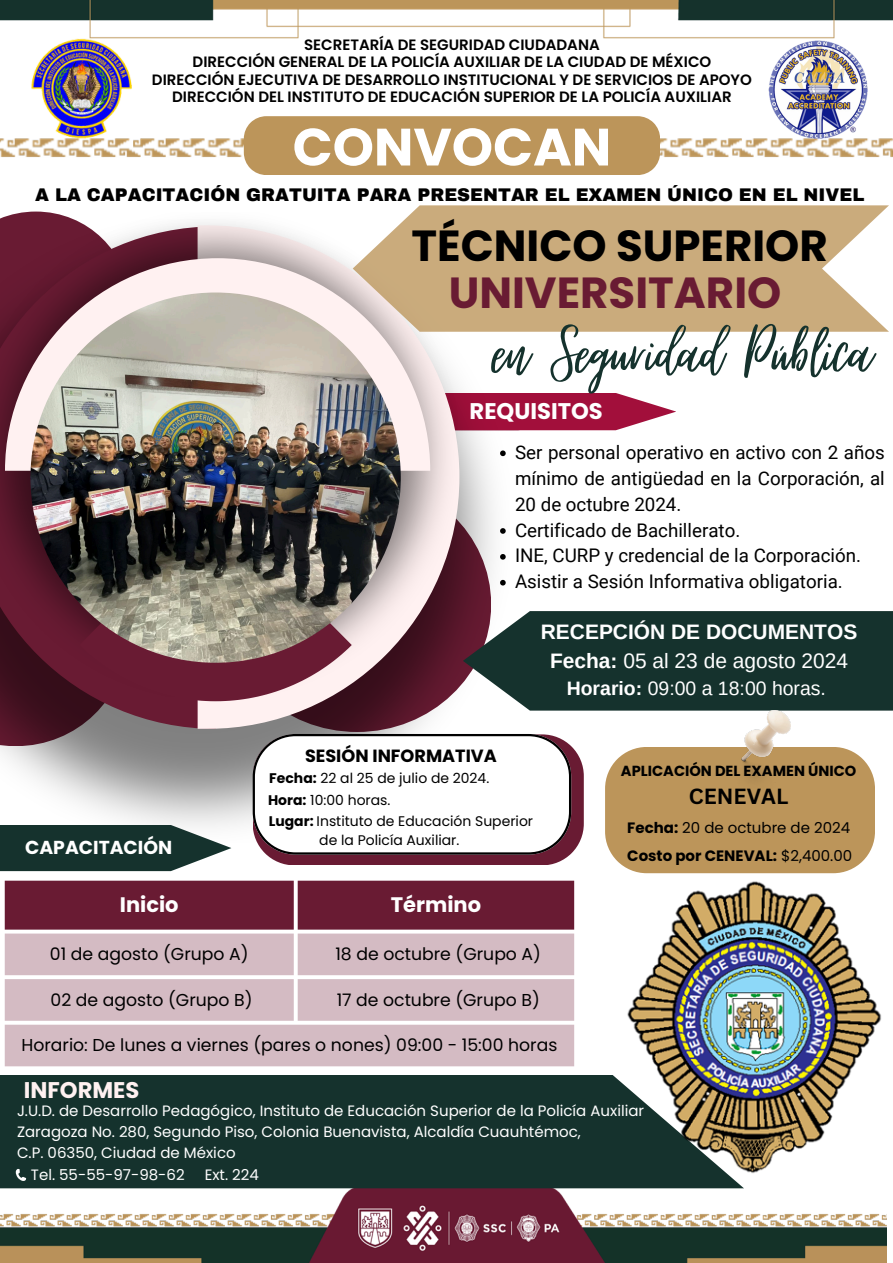
<style>
.page{position:relative;width:893px;height:1263px;background:#fff}
.page>*{position:absolute;margin:0;border:0;box-sizing:border-box;transform-origin:0 0}
.t1{font:87.3px "Virtual";color:#15322d}
.t2{font:700 52.5px "Poppins";color:#fff}
.t3{font:700 43.5px/47.7px "Poppins";color:#000;text-align:center}
.t4{font:700 22.65px "Poppins";color:#fff}
.t5{font:700 22.65px "Poppins";color:#fff1f1}
.t6{font:700 21.3px "Canva Sans";color:#000}
.t7{font:700 21px "Poppins";color:#fff}
.t8{font:700 20.92px/29.2px "Arimo";color:#fff;text-align:center}
.t9{font:19.42px "Arimo";color:#fff}
.t10{font:18.75px/25.9px "Roboto";color:#000;text-align:justify}
.t11{font:700 18.75px "Poppins";color:#fff}
.t12{font:900 17.92px "Archivo";color:#000}
.t13{font:700 17.7px "Poppins";color:#000}
.t14{font:17.25px "Poppins";color:#000}
.t15{font:600 15px "Poppins";color:#000}
.t16{font:15px/20.9px "Poppins";color:#fff}
.t17{font:700 15px "Poppins";color:#000}
.t18{font:15px "Poppins";color:#000}
.t19{font:700 14.62px "Poppins";color:#000}
.t20{font:13.95px "Poppins";color:#000}
.s1{color:#691b33}
.s2{font-weight:400}
.s3{font-weight:700}
</style>
<div class="page">
<svg style="left:509px;top:393px;width:167px;height:37px"></svg>
<img style="left:0;top:392px;width:509px;height:433px">
<svg style="left:0;top:697px;width:198px;height:32px;background:#592b39"></svg>
<svg style="left:198px;top:389px;width:261px;height:340px"></svg>
<img style="left:0;top:212px;width:457px;height:485px">
<svg style="left:5px;top:258px;width:425px;height:213px;fill:#fff1f1"></svg>
<svg style="left:79px;top:606px;width:273px;height:95px;background:#7e3c4f"></svg>
<img style="left:30px;top:292px;width:371px;height:371px;border-radius:50%">
<img style="left:0;top:0;width:893px;height:39px">
<img style="left:0;top:1188px;width:886px;height:75px">
<svg style="left:353px;top:205px;width:536px;height:127px;background:#cfb48b"></svg>
<img style="left:660px;top:138px;width:233px;height:19px">
<img style="left:0;top:136px;width:244px;height:21px">
<svg style="left:463px;top:611px;width:430px;height:100px;background:#253d39"></svg>
<div style="left:5px;top:881px;width:569px;height:48px;background:#691b33"></div>
<svg style="left:5px;top:933px;width:569px;height:133px;background:#d6bfc7"></svg>
<svg style="left:0;top:825px;width:231px;height:46px;background:#324b47"></svg>
<svg style="left:253px;top:734px;width:330px;height:131px"></svg>
<div style="left:605px;top:747px;width:270px;height:126px;background:#bc955a"></div>
<img style="left:726px;top:711px;width:64px;height:86px">
<img style="left:30px;top:36px;width:108px;height:104px">
<div style="left:0;top:1075px;width:744px;height:113px;background:#15322d"></div>
<svg style="left:16px;top:1169px;width:10px;height:12px"></svg>
<img style="left:622px;top:881px;width:260px;height:298px">
<div style="left:244px;top:116px;width:416px;height:59px;background:#bc955a"></div>
<img style="left:766px;top:40px;width:104px;height:100px">
<svg style="left:500px;top:450px;width:6px;height:6px"></svg>
<svg style="left:500px;top:528px;width:6px;height:6px"></svg>
<svg style="left:500px;top:554px;width:6px;height:6px"></svg>
<svg style="left:500px;top:580px;width:6px;height:5px"></svg>
<p class="t15" style="left:304px;top:34px;width:297px">SECRETARÍA DE SEGURIDAD CIUDADANA</p>
<p class="t15" style="left:193px;top:52px;width:520px">DIRECCIÓN GENERAL DE LA POLICÍA AUXILIAR DE LA CIUDAD DE MÉXICO</p>
<h2 class="t15" style="left:152px;top:69px;width:601px">DIRECCIÓN EJECUTIVA DE DESARROLLO INSTITUCIONAL Y DE SERVICIOS DE APOYO</h2>
<p class="t15" style="left:172px;top:86px;width:561px">DIRECCIÓN DEL INSTITUTO DE EDUCACIÓN SUPERIOR DE LA POLICÍA AUXILIAR</p>
<p class="t2" style="left:293px;top:110px;width:320px">CONVOCAN</p>
<p class="t12" style="left:35px;top:185px;width:830px">A LA CAPACITACIÓN GRATUITA PARA PRESENTAR EL EXAMEN ÚNICO EN EL NIVEL</p>
<p class="t3" style="left:411px;top:222px;width:418px">TÉCNICO SUPERIOR<br><span class="s1">UNIVERSITARIO</span></p>
<p class="t1" style="left:492px;top:306px;width:381px">en Seguridad Pública</p>
<p class="t4" style="left:469px;top:395px;width:135px">REQUISITOS</p>
<h6 class="t10" style="left:515px;top:440px;width:371px">Ser personal operativo en activo con 2 años mínimo de antigüedad en la Corporación, al 20 de octubre 2024.</h6>
<p class="t10" style="left:515px;top:517px;width:227px">Certificado de Bachillerato.</p>
<p class="t10" style="left:515px;top:543px;width:347px">INE, CURP y credencial de la Corporación.</p>
<p class="t10" style="left:515px;top:569px;width:329px">Asistir a Sesión Informativa obligatoria.</p>
<p class="t11" style="left:25px;top:834px;width:148px">CAPACITACIÓN</p>
<h3 class="t8" style="left:541px;top:617px;width:318px">RECEPCIÓN DE DOCUMENTOS<br>Fecha: <span class="s2">05 al 23 de agosto 2024</span></h3>
<h3 class="t9" style="left:567px;top:677px;width:261px"><span class="s3">Horario:</span> 09:00 a 18:00 horas.</h3>
<p class="t13" style="left:305px;top:743px;width:193px">SESIÓN INFORMATIVA</p>
<h1 class="t20" style="left:269px;top:769px;width:221px"><span class="s3">Fecha:</span> 22 al 25 de julio de 2024.</h1>
<h4 class="t20" style="left:268px;top:790px;width:124px"><span class="s3">Hora:</span> 10:00 horas.</h4>
<p class="t20" style="left:269px;top:811px;width:266px"><span class="s3">Lugar:</span> Instituto de Educación Superior</p>
<p class="t20" style="left:319px;top:830px;width:142px">de la Policía Auxiliar.</p>
<p class="t19" style="left:621px;top:760px;width:237px">APLICACIÓN DEL EXAMEN ÚNICO</p>
<p class="t6" style="left:689px;top:782px;width:101px">CENEVAL</p>
<p class="t18" style="left:627px;top:817px;width:224px"><span class="s3">Fecha:</span> 20 de octubre de 2024</p>
<p class="t17" style="left:627px;top:845px;width:226px">Costo por CENEVAL: <span class="s2">$2,400.00</span></p>
<p class="t7" style="left:120px;top:890px;width:60px">Inicio</p>
<p class="t7" style="left:391px;top:890px;width:92px">Término</p>
<p class="t14" style="left:50px;top:942px;width:200px">01 de agosto (Grupo A)</p>
<p class="t14" style="left:335px;top:942px;width:207px">18 de octubre (Grupo A)</p>
<p class="t14" style="left:51px;top:987px;width:203px">02 de agosto (Grupo B)</p>
<p class="t14" style="left:337px;top:987px;width:205px">17 de octubre (Grupo B)</p>
<p class="t14" style="left:22px;top:1033px;width:537px">Horario: De lunes a viernes (pares o nones) 09:00 - 15:00 horas</p>
<p class="t5" style="left:24px;top:1074px;width:117px">INFORMES</p>
<p class="t16" style="left:17px;top:1100px;width:628px">J.U.D. de Desarrollo Pedagógico, Instituto de Educación Superior de la Policía Auxiliar</p>
<p class="t16" style="left:17px;top:1122px;width:565px">Zaragoza No. 280, Segundo Piso, Colonia Buenavista, Alcaldía Cuauhtémoc,<br>C.P. 06350, Ciudad de México</p>
<p class="t16" style="left:31px;top:1164px;width:155px">Tel. 55-55-97-98-62</p>
<p class="t16" style="left:205px;top:1164px;width:56px">Ext. 224</p>
</div>
